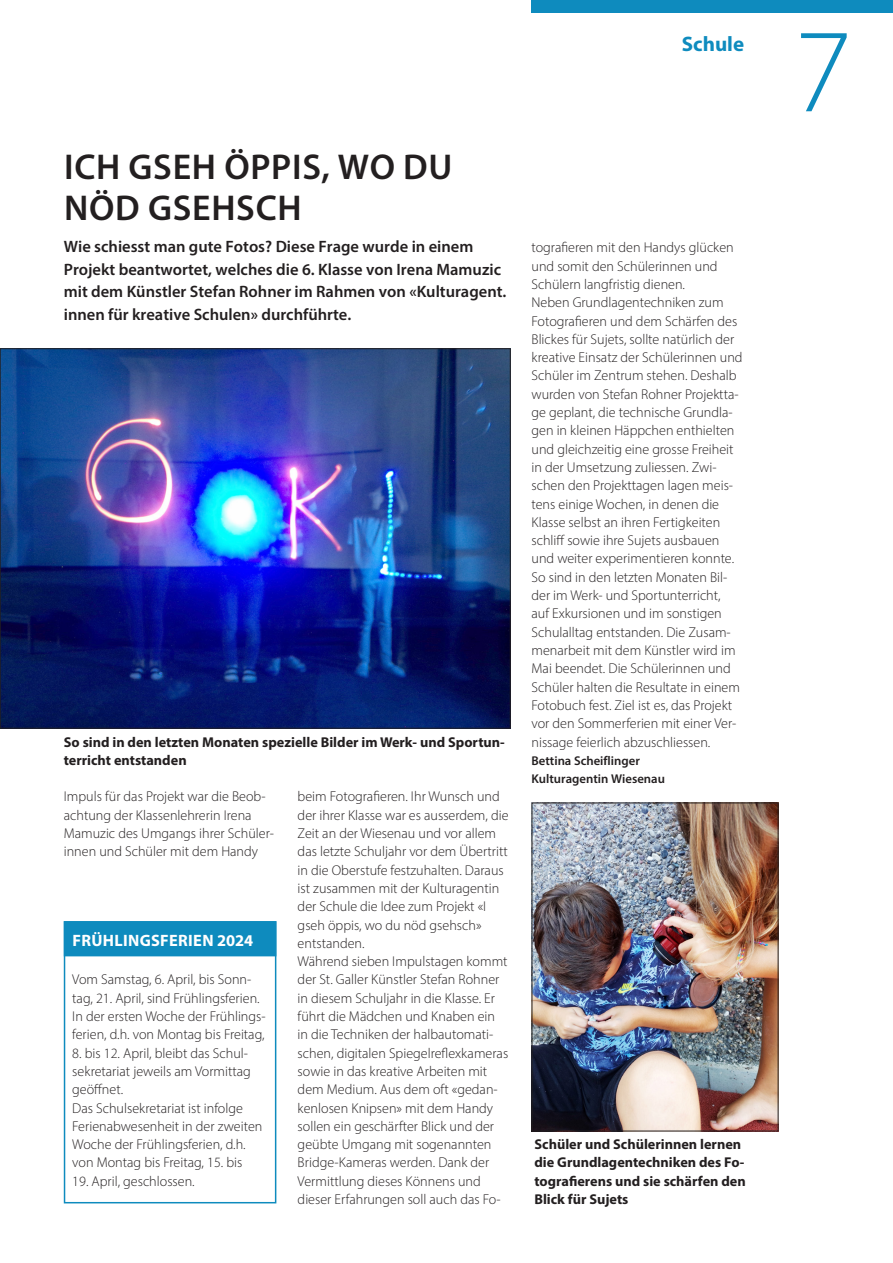
<style>
.page{position:relative;width:893px;height:1263px;background:#fff}
.page>*{position:absolute;margin:0;border:0;box-sizing:border-box;transform-origin:0 0}
._11_Seitenzahl{font:300 120px "Myriad Pro";color:#0e8bbe}
._1_Haupttitel{font:600 36px/40.5px "Myriad Pro";letter-spacing:.02em;color:#231f20}
._7_1_Pagina_fett_-_blau__Schule{font:700 21px "Myriad Pro";color:#0e8bbe}
._2_Lead__Vorspann{font:600 16.5px/22.5px "Myriad Pro";color:#231f20}
._13_Titel_Kästchen{font:700 16.5px "Myriad Pro";letter-spacing:.02em;color:#fff}
._3_Lauftext{font:300 14.25px/18.3px "Myriad Pro";color:#231f20}
._13_Lauftext_Kästchen{font:300 14.25px/18.3px "Myriad Pro";color:#231f20}
._8_Legende_linksbündig{font:700 14.25px/18.3px "Myriad Pro";color:#231f20}
._5_Autor{font:600 12.75px/18.3px "Myriad Pro";color:#231f20}
</style>
<div class="page">
<div style="left:531px;top:0;width:362px;height:13px;background:#0e8bbe"></div>
<svg style="left:63px;top:921px;width:214px;height:283px"></svg>
<img style="left:534px;top:805px;width:242px;height:324px">
<div style="left:532px;top:803px;width:246px;height:328px;border:1px solid #231f20"></div>
<img style="left:2px;top:350px;width:506px;height:376px">
<p class="_7_1_Pagina_fett_-_blau__Schule" style="left:682px;top:30px;width:64px">Schule</p>
<p class="_1_Haupttitel" style="left:64px;top:146px;width:390px">ICH GSEH ÖPPIS, WO DU<br>NÖD GSEHSCH</p>
<p class="_2_Lead__Vorspann" style="left:64px;top:235px;width:444px">Wie schiesst man gute Fotos? Diese Frage wurde in einem Projekt beantwortet, welches die 6. Klasse von Irena Mamuzic mit dem Künstler Stefan Rohner im Rahmen von «Kulturagent. innen für kreative Schulen» durchführte.</p>
<p class="_8_Legende_linksbündig" style="left:64px;top:732px;width:442px">So sind in den letzten Monaten spezielle Bilder im Werk- und Sportun&shy;terricht entstanden</p>
<p class="_3_Lauftext" style="left:64px;top:787px;width:212px">Impuls für das Projekt war die Beob&shy;achtung der Klassenlehrerin Irena Mamuzic des Umgangs ihrer Schüler&shy;innen und Schüler mit dem Handy</p>
<p class="_3_Lauftext" style="left:298px;top:787px;width:212px">beim Fotografieren. Ihr Wunsch und der ihrer Klasse war es ausserdem, die<br>Zeit an der Wiesenau und vor allem das letzte Schuljahr vor dem Übertritt in die Oberstufe festzuhalten. Daraus ist zusammen mit der Kulturagentin der Schule die Idee zum Projekt «I gseh öppis, wo du nöd gsehsch» entstanden.</p>
<p class="_3_Lauftext" style="left:298px;top:952px;width:212px">Während sieben Impulstagen kommt der St. Galler Künstler Stefan Rohner in diesem Schuljahr in die Klasse. Er führt die Mädchen und Knaben ein in die Techniken der halbautomati&shy;schen, digitalen Spiegelreflexkameras sowie in das kreative Arbeiten mit dem Medium. Aus dem oft «gedan&shy;kenlosen Knipsen» mit dem Handy sollen ein geschärfter Blick und der geübte Umgang mit sogenannten Bridge-Kameras werden. Dank der Vermittlung dieses Könnens und dieser Erfahrungen soll auch das Fo-</p>
<p class="_13_Titel_Kästchen" style="left:72px;top:930px;width:182px">FRÜHLINGSFERIEN 2024</p>
<p class="_13_Lauftext_Kästchen" style="left:72px;top:970px;width:189px">Vom Samstag, 6. April, bis Sonn&shy;tag, 21. April, sind Frühlingsferien.</p>
<p class="_13_Lauftext_Kästchen" style="left:72px;top:1007px;width:195px">In der ersten Woche der Frühlings&shy;ferien, d.h. von Montag bis Freitag,</p>
<p class="_13_Lauftext_Kästchen" style="left:72px;top:1043px;width:180px">8. bis 12. April, bleibt das Schul&shy;sekretariat jeweils am Vormittag geöffnet.</p>
<p class="_13_Lauftext_Kästchen" style="left:72px;top:1098px;width:192px">Das Schulsekretariat ist infolge Ferienabwesenheit in der zweiten Woche der Frühlingsferien, d.h. von Montag bis Freitag, 15. bis</p>
<p class="_13_Lauftext_Kästchen" style="left:72px;top:1172px;width:124px">19. April, geschlossen.</p>
<p class="_3_Lauftext" style="left:531px;top:238px;width:204px">tografieren mit den Handys glücken und somit den Schülerinnen und<br>Schülern langfristig dienen.</p>
<p class="_3_Lauftext" style="left:531px;top:293px;width:213px">Neben Grundlagentechniken zum Fotografieren und dem Schärfen des Blickes für Sujets, sollte natürlich der kreative Einsatz der Schülerinnen und Schüler im Zentrum stehen. Deshalb wurden von Stefan Rohner Projektta&shy;ge geplant, die technische Grundla&shy;gen in kleinen Häppchen enthielten und gleichzeitig eine grosse Freiheit in der Umsetzung zuliessen. Zwi&shy;schen den Projekttagen lagen meis&shy;tens einige Wochen, in denen die Klasse selbst an ihren Fertigkeiten schliff sowie ihre Sujets ausbauen und weiter experimentieren konnte.</p>
<p class="_3_Lauftext" style="left:531px;top:568px;width:210px">So sind in den letzten Monaten Bil&shy;der im Werk- und Sportunterricht, auf Exkursionen und im sonstigen Schulalltag entstanden. Die Zusam&shy;menarbeit mit dem Künstler wird im Mai beendet. Die Schülerinnen und Schüler halten die Resultate in einem Fotobuch fest. Ziel ist es, das Projekt vor den Sommerferien mit einer Ver&shy;nissage feierlich abzuschliessen.</p>
<p class="_5_Autor" style="left:531px;top:751px;width:135px">Bettina Scheiflinger<br>Kulturagentin Wiesenau</p>
<p class="_8_Legende_linksbündig" style="left:534px;top:1135px;width:213px">Schüler und Schülerinnen lernen die Grundlagentechniken des Fo&shy;tografierens und sie schärfen den<br>Blick für Sujets</p>
<p class="_11_Seitenzahl" style="left:794px;top:-1px;width:60px">7</p>
</div>
